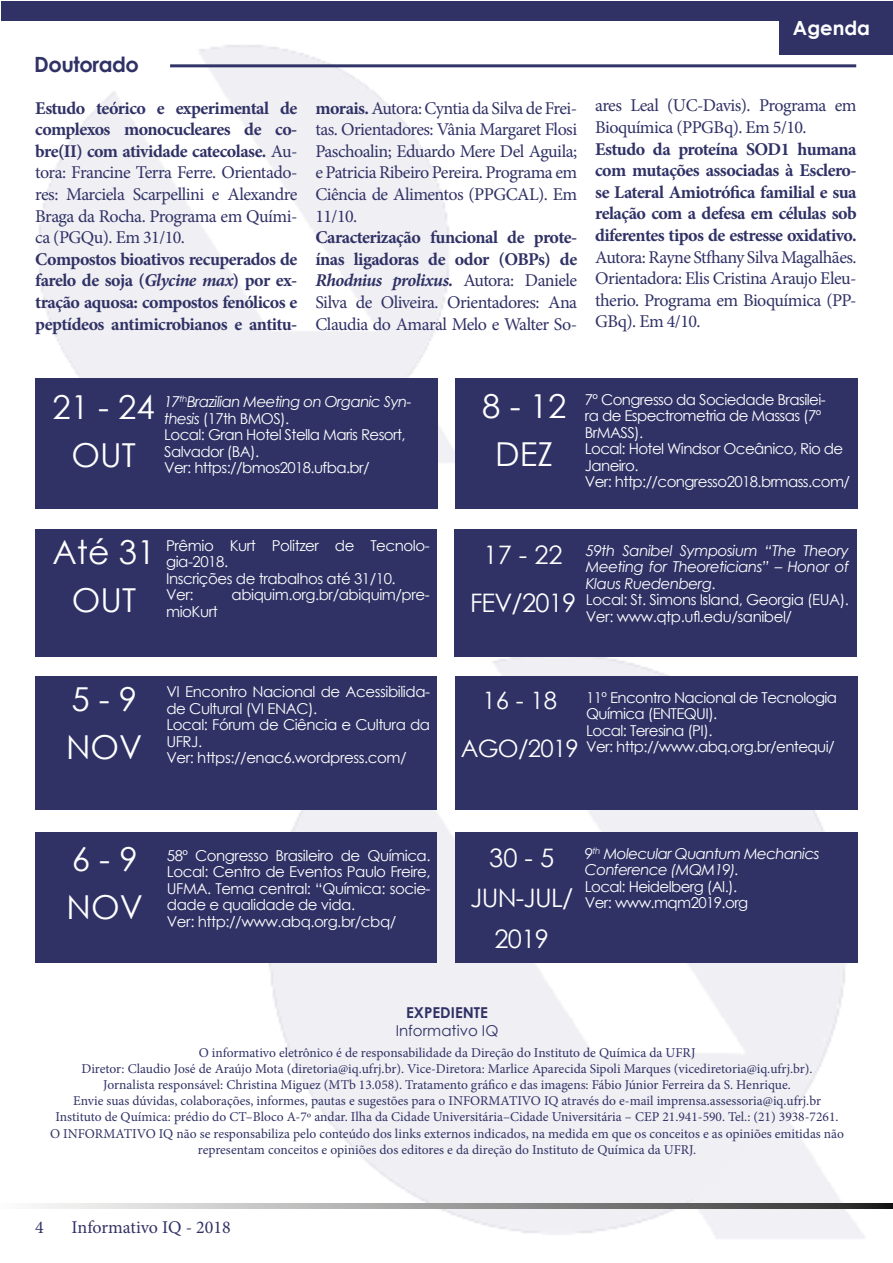
<style>
.page{position:relative;width:893px;height:1263px;background:#fff}
.page>*{position:absolute;margin:0;border:0;box-sizing:border-box;transform-origin:0 0}
.t1{font:33px/48px "Century Gothic";color:#fff;text-align:center}
.t2{font:25.5px/40.5px "Century Gothic";letter-spacing:-.03em;color:#fff;text-align:center}
.t3{font:24px/48px "Century Gothic";letter-spacing:-.03em;color:#fff;text-align:center}
.t4{font:700 21px "Century Gothic";letter-spacing:-.02em;color:#303266}
.t5{font:700 19.5px "Century Gothic";color:#fff}
.t6{font:18px/21.6px "Minion Pro";letter-spacing:-.03em;color:#303266;text-align:justify}
.t7{font:700 18px/21.6px "Minion Pro";letter-spacing:-.03em;color:#303266;text-align:justify}
.t8{font:18px "Minion Pro";letter-spacing:-.005em;color:#303265}
.t9{font:15px/16.5px "Century Gothic";letter-spacing:-.03em;color:#fff}
.t10{font:italic 15px/16.5px "Century Gothic";letter-spacing:-.03em;color:#fff}
.t11{font:15px "Century Gothic";color:#303265}
.t12{font:700 15px "Century Gothic";color:#303265}
.t13{font:13.5px/16.2px "Minion Pro";color:#303265;text-align:center}
.s1{font-weight:700}
.s2{font-style:italic}
.s3{font-weight:700;font-style:italic}
.s4{font-style:normal}
</style>
<div class="page">
<img style="left:35px;top:21px;width:830px;height:1218px">
<svg style="left:35px;top:1203px;width:858px;height:6px;background:#949494"></svg>
<hr style="left:170px;top:64px;width:686px;height:3px;background:#303366">
<div style="left:1px;top:1px;width:892px;height:20px;background:#303266"></div>
<div style="left:780px;top:21px;width:113px;height:34px;background:#303266"></div>
<div style="left:455px;top:676px;width:403px;height:134px;background:#303266"></div>
<div style="left:455px;top:832px;width:403px;height:131px;background:#303266"></div>
<div style="left:455px;top:378px;width:403px;height:131px;background:#303266"></div>
<div style="left:454px;top:529px;width:403px;height:128px;background:#303266"></div>
<div style="left:36px;top:832px;width:401px;height:131px;background:#303266"></div>
<div style="left:35px;top:378px;width:402px;height:131px;background:#303266"></div>
<div style="left:35px;top:676px;width:402px;height:133px;background:#303266"></div>
<div style="left:36px;top:529px;width:401px;height:128px;background:#303266"></div>
<h3 class="t4" style="left:34px;top:48px;width:106px">Doutorado</h3>
<p class="t6" style="left:35px;top:97px;width:264px"><span class="s1">Estudo teórico e experimental de complexos monocucleares de co&shy;bre(II) com atividade catecolase.</span> Au&shy;tora: Francine Terra Ferre. Orientado&shy;res: Marciela Scarpellini e Alexandre Braga da Rocha. Programa em Quími&shy;ca (PGQu). Em 31/10.</p>
<p class="t7" style="left:35px;top:248px;width:264px">Compostos bioativos recuperados de farelo de soja (<span class="s2">Glycine max</span>) por ex&shy;tração aquosa: compostos fenólicos e peptídeos antimicrobianos e antitu-</p>
<p class="t6" style="left:315px;top:97px;width:263px"><span class="s1">morais.</span> Autora: Cyntia da Silva de Frei&shy;tas. Orientadores: Vânia Margaret Flosi Paschoalin; Eduardo Mere Del Aguila; e Patricia Ribeiro Pereira. Programa em Ciência de Alimentos (PPGCAL). Em 11/10.</p>
<p class="t6" style="left:315px;top:227px;width:263px"><span class="s1">Caracterização funcional de prote&shy;ínas ligadoras de odor (OBPs) de </span><span class="s3">Rhodnius prolixus.</span> Autora: Daniele Silva de Oliveira. Orientadores: Ana Claudia do Amaral Melo e Walter So-</p>
<h3 class="t5" style="left:793px;top:13px;width:79px">Agenda</h3>
<p class="t6" style="left:595px;top:95px;width:263px">ares Leal (UC-Davis). Programa em<br>Bioquímica (PPGBq). Em 5/10.</p>
<p class="t7" style="left:595px;top:138px;width:263px">Estudo da proteína SOD1 humana com mutações associadas à Esclero&shy;se Lateral Amiotrófica familial e sua relação com a defesa em células sob diferentes tipos de estresse oxidativo.</p>
<p class="t6" style="left:595px;top:246px;width:263px">Autora: Rayne Stfhany Silva Magalhães.<br>Orientadora: Elis Cristina Araujo Eleu&shy;therio. Programa em Bioquímica (PP-GBq). Em 4/10.</p>
<h1 class="t1" style="left:52px;top:383px;width:104px">21 - 24<br>OUT</h1>
<p class="t9" style="left:164px;top:393px;width:249px"><span class="s2">17</span><sup>th</sup><span class="s2">Brazilian Meeting on Organic Syn&shy;thesis</span> (17th BMOS).<br>Local: Gran Hotel Stella Maris Resort,<br>Salvador (BA).<br>Ver: https://bmos2018.ufba.br/</p>
<h1 class="t1" style="left:53px;top:528px;width:104px">Até 31<br>OUT</h1>
<p class="t9" style="left:166px;top:537px;width:265px">Prêmio Kurt Politzer de Tecnolo&shy;gia-2018.<br>Inscrições de trabalhos até 31/10.<br>Ver:</p>
<p class="t9" style="left:232px;top:586px;width:200px">abiquim.org.br/abiquim/pre-</p>
<p class="t9" style="left:166px;top:603px;width:53px">mioKurt</p>
<h1 class="t1" style="left:66px;top:674px;width:78px;text-align:left">5 - 9<br>NOV</h1>
<p class="t9" style="left:166px;top:683px;width:265px">VI Encontro Nacional de Acessibilida&shy;de Cultural (VI ENAC).<br>Local: Fórum de Ciência e Cultura da<br>UFRJ.<br>Ver: https://enac6.wordpress.com/</p>
<h1 class="t1" style="left:482px;top:382px;width:86px">8 - 12<br>DEZ</h1>
<p class="t9" style="left:585px;top:391px;width:267px">7º Congresso da Sociedade Brasilei-<br>ra de Espectrometria de Massas (7º<br>BrMASS).<br>Local: Hotel Windsor Oceânico, Rio de<br>Janeiro.<br>Ver: http://congresso2018.brmass.com/</p>
<h2 class="t2" style="left:470px;top:530px;width:108px;line-height:48px">17 - 22<br>FEV/2019</h2>
<p class="t10" style="left:586px;top:542px;width:265px">59th Sanibel Symposium “The Theory Meeting for Theoreticians” – Honor of Klaus Ruedenberg<span class="s4">.<br>Local: St. Simons Island, Georgia (EUA).<br>Ver: www.qtp.ufl.edu/sanibel/</span></p>
<h3 class="t3" style="left:461px;top:676px;width:120px">16 - 18<br>AGO/2019</h3>
<p class="t9" style="left:586px;top:689px;width:252px">11º Encontro Nacional de Tecnologia<br>Química (ENTEQUI).<br>Local: Teresina (PI).<br>Ver: http://www.abq.org.br/entequi/</p>
<h1 class="t1" style="left:67px;top:834px;width:78px;text-align:left">6 - 9<br>NOV</h1>
<p class="t9" style="left:167px;top:847px;width:265px">58º Congresso Brasileiro de Química.<br>Local: Centro de Eventos Paulo Freire, UFMA. Tema central: “Química: socie&shy;dade e qualidade de vida.<br>Ver: http://www.abq.org.br/cbq/</p>
<h2 class="t2" style="left:470px;top:837px;width:104px">30 - 5<br>JUN-JUL/<br>2019</h2>
<p class="t10" style="left:585px;top:845px;width:236px">9<sup>th</sup> Molecular Quantum Mechanics<br>Conference (MQM19).</p>
<p class="t9" style="left:585px;top:878px;width:165px">Local: Heidelberg (Al.).<br>Ver: www.mqm2019.org</p>
<p class="t12" style="left:406px;top:1001px;width:83px">EXPEDIENTE</p>
<p class="t11" style="left:396px;top:1020px;width:104px">Informativo IQ</p>
<p class="t13" style="left:50px;top:1044px;width:795px">O informativo eletrônico é de responsabilidade da Direção do Instituto de Química da UFRJ<br>Diretor: Claudio José de Araújo Mota (diretoria@iq.ufrj.br). Vice-Diretora: Marlice Aparecida Sipoli Marques (vicediretoria@iq.ufrj.br).<br>Jornalista responsável: Christina Miguez (MTb 13.058). Tratamento gráfico e das imagens: Fábio Júnior Ferreira da S. Henrique.<br>Envie suas dúvidas, colaborações, informes, pautas e sugestões para o INFORMATIVO IQ através do e-mail imprensa.assessoria@iq.ufrj.br Instituto de Química: prédio do CT–Bloco A-7º andar. Ilha da Cidade Universitária–Cidade Universitária – CEP 21.941-590. Tel.: (21) 3938-7261.<br>O INFORMATIVO IQ não se responsabiliza pelo conteúdo dos links externos indicados, na medida em que os conceitos e as opiniões emitidas não representam conceitos e opiniões dos editores e da direção do Instituto de Química da UFRJ.</p>
<p class="t8" style="left:35px;top:1215px;width:10px">4</p>
<p class="t8" style="left:72px;top:1215px;width:161px">Informativo IQ - 2018</p>
</div>
